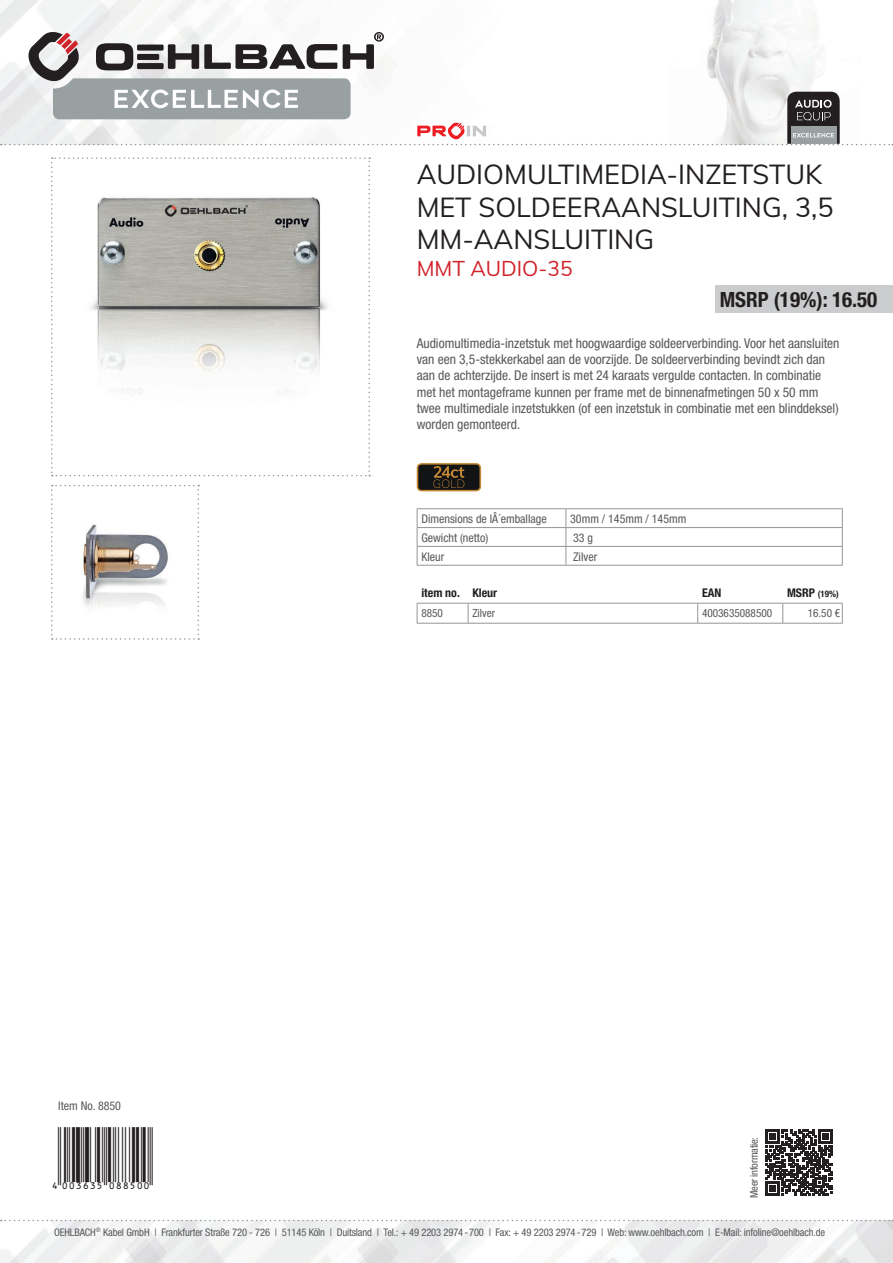
<style>
.page{position:relative;width:893px;height:1263px;background:#fff}
.page>*{position:absolute;margin:0;border:0;box-sizing:border-box;transform-origin:0 0}
.t1{font:27px/32.4px "Muli";color:#231f20}
.t2{font:27px "EAN";color:#231f20}
.t3{font:700 condensed 21px "Helvetica Neue LTW1 G";color:#231f20}
.t4{font:21px "Muli";color:#d1232a}
.t5{font:condensed 13.5px/16.2px "Helvetica Neue LTW1 G";color:#57585a}
.t6{font:condensed 12px "Helvetica Neue LTW1 G";color:#57585a}
.t7{font:700 condensed 12px "Helvetica Neue LTW1 G";color:#231f20}
.t8{font:condensed 11.25px "Helvetica Neue LTW1 G";color:#57585a}
.t9{font:condensed 10.5px "Helvetica Neue LTW1 G";letter-spacing:-.01em;color:#57585a}
.t10{font:700 condensed 9px "Helvetica Neue LTW1 G";color:#231f20}
.s1{font-size:12px}
</style>
<div class="page">
<img style="left:0;top:1220px;width:893px;height:43px">
<img style="left:0;top:0;width:818px;height:145px">
<svg style="left:1px;top:1220px;width:892px;height:1px"></svg>
<svg style="left:51px;top:157px;width:319px;height:319px"></svg>
<svg style="left:51px;top:485px;width:148px;height:155px"></svg>
<svg style="left:417px;top:463px;width:64px;height:28px;background:#3d311e"></svg>
<svg style="left:766px;top:1129px;width:66px;height:67px"></svg>
<svg style="left:1px;top:31px;width:892px;height:114px"></svg>
<svg style="left:417px;top:602px;width:426px;height:21px"></svg>
<hr style="left:417px;top:623px;width:51px;height:1px;background:#939598">
<hr style="left:468px;top:623px;width:230px;height:1px;background:#939598">
<hr style="left:698px;top:623px;width:85px;height:1px;background:#939598">
<hr style="left:783px;top:623px;width:60px;height:1px;background:#939598">
<hr style="left:417px;top:603px;width:51px;height:1px;background:#939598">
<hr style="left:468px;top:603px;width:230px;height:1px;background:#939598">
<hr style="left:698px;top:603px;width:85px;height:1px;background:#939598">
<hr style="left:783px;top:603px;width:60px;height:1px;background:#939598">
<div style="left:715px;top:285px;width:178px;height:28px;background:#cbccce"></div>
<hr style="left:417px;top:508px;width:149px;height:1px;background:#939598">
<hr style="left:566px;top:508px;width:277px;height:1px;background:#939598">
<svg style="left:417px;top:509px;width:426px;height:56px"></svg>
<hr style="left:417px;top:565px;width:149px;height:1px;background:#939598">
<hr style="left:566px;top:565px;width:277px;height:1px;background:#939598">
<h1 class="t1" style="left:417px;top:157px;width:418px">AUDIOMULTIMEDIA-INZETSTUK<br>MET SOLDEERAANSLUITING, 3,5<br>MM-AANSLUITING</h1>
<h2 class="t4" style="left:417px;top:253px;width:157px">MMT AUDIO-35</h2>
<h2 class="t3" style="left:720px;top:287px;width:159px">MSRP (19%): 16.50</h2>
<p class="t5" style="left:417px;top:335px;width:424px">Audiomultimedia-inzetstuk met hoogwaardige soldeerverbinding. Voor het aansluiten van een 3,5-stekkerkabel aan de voorzijde. De soldeerverbinding bevindt zich dan aan de achterzijde. De insert is met 24 karaats vergulde contacten. In combinatie met het montageframe kunnen per frame met de binnenafmetingen 50 x 50 mm twee multimediale inzetstukken (of een inzetstuk in combinatie met een blinddeksel) worden gemonteerd.</p>
<p class="t6" style="left:421px;top:512px;width:127px">Dimensions de lÂ´emballage</p>
<p class="t6" style="left:570px;top:512px;width:118px">30mm / 145mm / 145mm</p>
<p class="t6" style="left:421px;top:531px;width:68px">Gewicht (netto)</p>
<p class="t6" style="left:573px;top:531px;width:21px">33 g</p>
<p class="t6" style="left:421px;top:550px;width:24px">Kleur</p>
<p class="t6" style="left:573px;top:550px;width:26px">Zilver</p>
<p class="t7" style="left:421px;top:586px;width:77px">item no. Kleur</p>
<p class="t7" style="left:702px;top:586px;width:21px">EAN</p>
<p class="t10" style="left:787px;top:589px;width:53px"><span class="s1">MSRP</span> (19%)</p>
<p class="t8" style="left:421px;top:607px;width:23px">8850</p>
<p class="t8" style="left:472px;top:607px;width:24px">Zilver</p>
<p class="t8" style="left:702px;top:607px;width:72px">4003635088500</p>
<p class="t8" style="left:808px;top:607px;width:34px">16.50 €</p>
<p class="t6" style="left:58px;top:1099px;width:64px">Item No. 8850</p>
<h1 class="t2" style="left:51px;top:1157px;width:103px">4":D=@GI#NVVSNN"</h1>
<p class="t9" style="left:748px;top:1198px;width:63px;rotate:-90deg">Meer informatie:</p>
<p class="t9" style="left:54px;top:1226px;width:773px">OEHLBACH<sup>®</sup> Kabel GmbH | Frankfurter Straße 720 - 726 | 51145 Köln | Duitsland | Tel.: + 49 2203 2974-700 | Fax: + 49 2203 2974-729 | Web: www.oehlbach.com | E-Mail: infoline@oehlbach.de</p>
</div>
